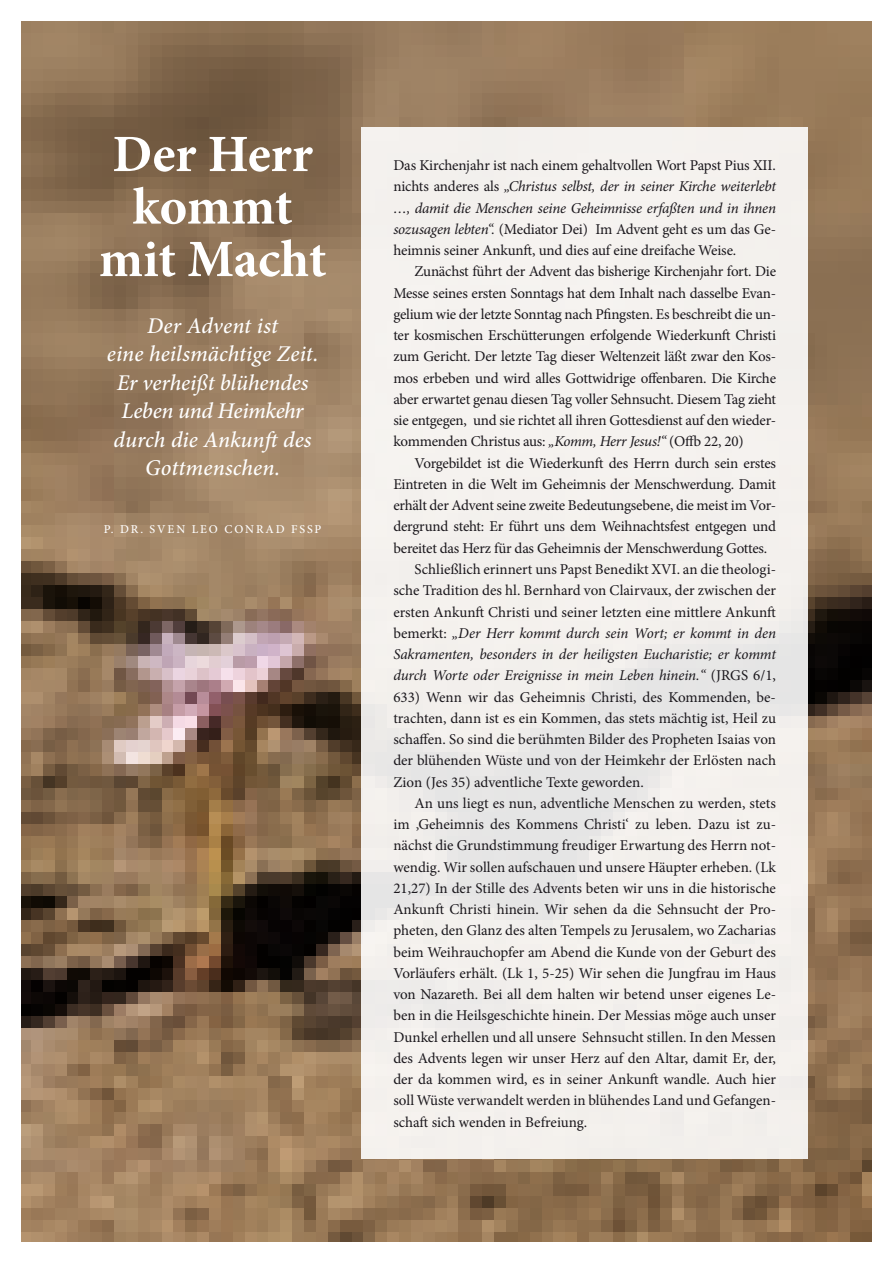
<style>
.page{position:relative;width:893px;height:1263px;background:#fff}
.page>*{position:absolute;margin:0;border:0;box-sizing:border-box;transform-origin:0 0}
.t1{font:700 52.5px/52.5px "Minion Pro";letter-spacing:-.005em;color:#fff;text-align:center}
.t2{font:italic 500 22.5px/28.5px "Minion Pro";color:#fff;text-align:center}
.t3{font:15px/21.3px "Minion Pro";letter-spacing:-.005em;color:#1a171c;text-align:justify}
.t4{font:italic 15px "Minion Pro";letter-spacing:-.01em;color:#1a171c}
.t5{font:500 12px "Minion Pro";letter-spacing:.16em;color:#fff}
.s1{font-style:italic}
.s2{font-style:normal}
</style>
<div class="page">
<img style="left:21px;top:21px;width:851px;height:1221px">
<div style="left:361px;top:128px;width:447px;height:1031px;background:linear-gradient(to right,#f2efed,#f2efed)"></div>
<h1 class="t1" style="left:99px;top:127px;width:229px">Der Herr kommt mit Macht</h1>
<h2 class="t2" style="left:107px;top:311px;width:213px">Der Advent ist<br>eine heilsmächtige Zeit.<br>Er verheißt blühendes<br>Leben und Heimkehr durch die Ankunft des<br>Gottmenschen.</h2>
<p class="t5" style="left:104px;top:521px;width:219px">P. DR. SVEN LEO CONRAD FSSP</p>
<p class="t3" style="left:393px;top:155px;width:384px">Das Kirchenjahr ist nach einem gehaltvollen Wort Papst Pius XII. nichts anderes als <span class="s1">„Christus selbst, der in seiner Kirche weiterlebt …, damit die Menschen seine Geheimnisse erfaßten und in ihnen sozusagen lebten“.</span> (Mediator Dei) Im Advent geht es um das Ge&shy;heimnis seiner Ankunft, und dies auf eine dreifache Weise.</p>
<p class="t3" style="left:393px;top:261px;width:384px;text-indent:21px">Zunächst führt der Advent das bisherige Kirchenjahr fort. Die Messe seines ersten Sonntags hat dem Inhalt nach dasselbe Evan&shy;gelium wie der letzte Sonntag nach Pfingsten. Es beschreibt die un&shy;ter kosmischen Erschütterungen erfolgende Wiederkunft Christi zum Gericht. Der letzte Tag dieser Weltenzeit läßt zwar den Kos&shy;mos erbeben und wird alles Gottwidrige offenbaren. Die Kirche aber erwartet genau diesen Tag voller Sehnsucht. Diesem Tag zieht sie entgegen, und sie richtet all ihren Gottesdienst auf den wieder&shy;kommenden Christus aus: <span class="s1">„Komm, Herr Jesus!“</span> (Offb 22, 20)</p>
<p class="t3" style="left:415px;top:452px;width:363px">Vorgebildet ist die Wiederkunft des Herrn durch sein erstes</p>
<p class="t3" style="left:393px;top:474px;width:384px">Eintreten in die Welt im Geheimnis der Menschwerdung. Damit</p>
<p class="t3" style="left:393px;top:495px;width:384px">erhält der Advent seine zweite Bedeutungsebene, die meist im Vor-</p>
<p class="t3" style="left:393px;top:516px;width:384px">dergrund steht: Er führt uns dem Weihnachtsfest entgegen und</p>
<p class="t3" style="left:393px;top:537px;width:375px">bereitet das Herz für das Geheimnis der Menschwerdung Gottes.</p>
<p class="t3" style="left:415px;top:559px;width:363px">Schließlich erinnert uns Papst Benedikt XVI. an die theologi-</p>
<p class="t3" style="left:393px;top:580px;width:384px">sche Tradition des hl. Bernhard von Clairvaux, der zwischen der</p>
<p class="t3" style="left:393px;top:601px;width:384px">ersten Ankunft Christi und seiner letzten eine mittlere Ankunft</p>
<p class="t4" style="left:393px;top:623px;width:384px"><span class="s2">bemerkt:</span> „Der Herr kommt durch sein Wort; er kommt in den</p>
<p class="t4" style="left:393px;top:644px;width:384px">Sakramenten, besonders in der heiligsten Eucharistie; er kommt</p>
<p class="t4" style="left:393px;top:665px;width:384px">durch Worte oder Ereignisse in mein Leben hinein.“ <span class="s2">(JRGS 6/1,</span></p>
<p class="t3" style="left:393px;top:686px;width:384px">633) Wenn wir das Geheimnis Christi, des Kommenden, be-</p>
<p class="t3" style="left:393px;top:707px;width:384px">trachten, dann ist es ein Kommen, das stets mächtig ist, Heil zu</p>
<p class="t3" style="left:393px;top:729px;width:384px">schaffen. So sind die berühmten Bilder des Propheten Isaias von</p>
<p class="t3" style="left:393px;top:750px;width:384px">der blühenden Wüste und von der Heimkehr der Erlösten nach</p>
<p class="t3" style="left:393px;top:771px;width:252px">Zion (Jes 35) adventliche Texte geworden.</p>
<p class="t3" style="left:415px;top:792px;width:363px">An uns liegt es nun, adventliche Menschen zu werden, stets</p>
<p class="t3" style="left:393px;top:814px;width:384px">im ‚Geheimnis des Kommens Christi‘ zu leben. Dazu ist zu-</p>
<p class="t3" style="left:393px;top:835px;width:384px">nächst die Grundstimmung freudiger Erwartung des Herrn not-</p>
<p class="t3" style="left:393px;top:856px;width:384px">wendig. Wir sollen aufschauen und unsere Häupter erheben. (Lk</p>
<p class="t3" style="left:393px;top:877px;width:384px">21,27) In der Stille des Advents beten wir uns in die historische</p>
<p class="t3" style="left:393px;top:899px;width:384px">Ankunft Christi hinein. Wir sehen da die Sehnsucht der Pro-</p>
<p class="t3" style="left:393px;top:920px;width:384px">pheten, den Glanz des alten Tempels zu Jerusalem, wo Zacharias</p>
<p class="t3" style="left:393px;top:941px;width:384px">beim Weihrauchopfer am Abend die Kunde von der Geburt des</p>
<p class="t3" style="left:393px;top:962px;width:384px">Vorläufers erhält. (Lk 1, 5-25) Wir sehen die Jungfrau im Haus</p>
<p class="t3" style="left:393px;top:984px;width:384px">von Nazareth. Bei all dem halten wir betend unser eigenes Le-</p>
<p class="t3" style="left:393px;top:1005px;width:384px">ben in die Heilsgeschichte hinein. Der Messias möge auch unser</p>
<p class="t3" style="left:393px;top:1026px;width:384px">Dunkel erhellen und all unsere Sehnsucht stillen. In den Messen</p>
<p class="t3" style="left:393px;top:1047px;width:384px">des Advents legen wir unser Herz auf den Altar, damit Er, der,</p>
<p class="t3" style="left:393px;top:1069px;width:384px">der da kommen wird, es in seiner Ankunft wandle. Auch hier</p>
<p class="t3" style="left:393px;top:1090px;width:384px">soll Wüste verwandelt werden in blühendes Land und Gefangen-</p>
<p class="t3" style="left:393px;top:1111px;width:196px">schaft sich wenden in Befreiung.</p>
</div>
